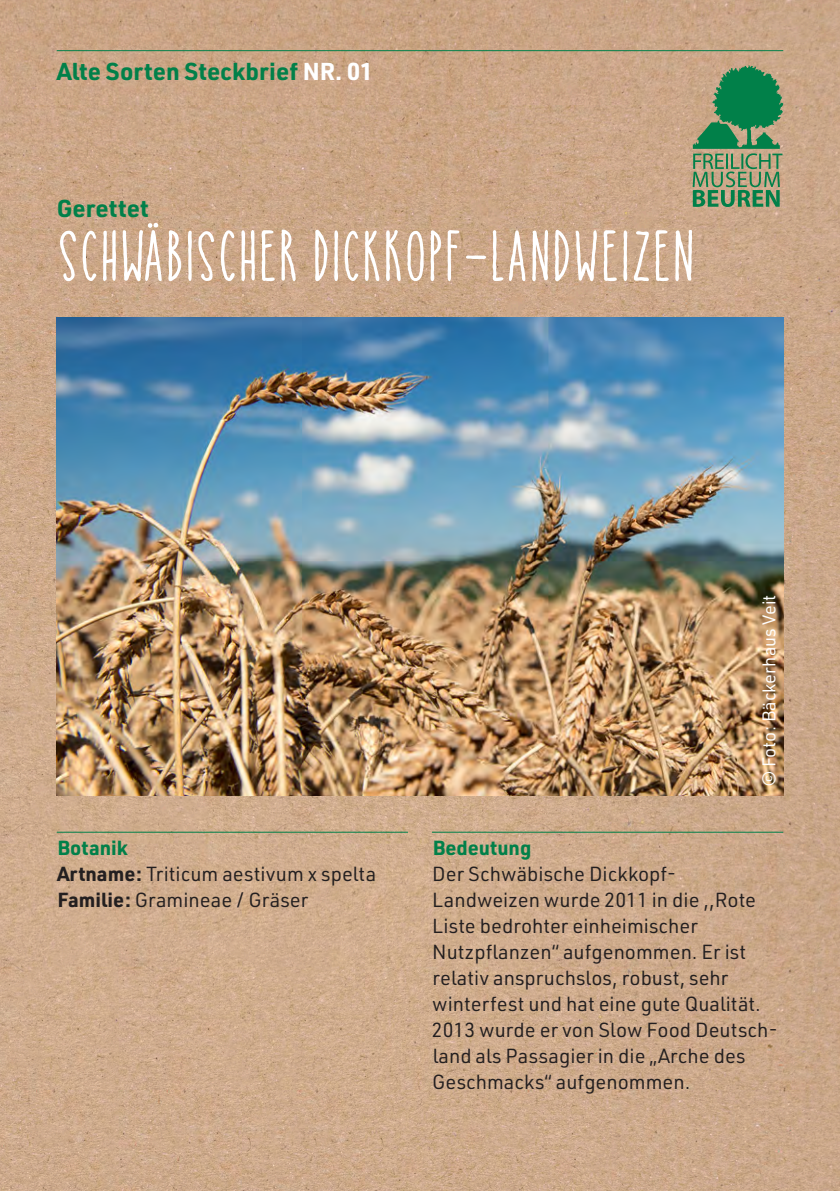
<style>
.page{position:relative;width:840px;height:1191px;background:#fff}
.page>*{position:absolute;margin:0;border:0;box-sizing:border-box;transform-origin:0 0}
.t1{font:700 66px "Catalina Anacapa Sans";color:#fff}
.t2{font:700 24px "URWDIN";letter-spacing:.005em;color:#018049}
.t3{font:20px/26px "URWDIN";color:#231f20}
.t4{font:700 20px "URWDIN";color:#018049}
.t5{font:18px "URWDIN";color:#fff}
.s1{color:#fff}
.s2{font-weight:700}
</style>
<div class="page">
<img style="left:0;top:0;width:839px;height:1191px">
<svg style="left:692px;top:65px;width:90px;height:142px;background:#6a946a"></svg>
<img style="left:57px;top:318px;width:725px;height:477px">
<hr style="left:57px;top:50px;width:725px;height:1px;background:#018049">
<hr style="left:57px;top:831px;width:351px;height:1px;background:#018049">
<hr style="left:432px;top:831px;width:350px;height:1px;background:#018049">
<p class="t2" style="left:57px;top:54px;width:317px">Alte Sorten Steckbrief <span class="s1">NR. 01</span></p>
<p class="t2" style="left:57px;top:192px;width:93px">Gerettet</p>
<p class="t1" style="left:57px;top:216px;width:640px">SCHWÄBISCHER DICKKOPF-LANDWEIZEN</p>
<p class="t5" style="left:756px;top:786px;width:193px;rotate:-90deg">© Foto: Bäckerhaus Veit</p>
<p class="t4" style="left:57px;top:834px;width:72px">Botanik</p>
<p class="t3" style="left:57px;top:860px;width:320px"><span class="s2">Artname:</span> Triticum aestivum x spelta</p>
<p class="t3" style="left:57px;top:886px;width:252px"><span class="s2">Familie:</span> Gramineae / Gräser</p>
<p class="t4" style="left:432px;top:834px;width:100px">Bedeutung</p>
<p class="t3" style="left:432px;top:860px;width:245px">Der Schwäbische Dickkopf-</p>
<p class="t3" style="left:432px;top:886px;width:325px">Landweizen wurde 2011 in die ,,Rote<br>Liste bedrohter einheimischer</p>
<p class="t3" style="left:431px;top:938px;width:347px">Nutzpflanzen“ aufgenommen. Er ist relativ anspruchslos, robust, sehr winterfest und hat eine gute Qualität.<br>2013 wurde er von Slow Food Deutsch&shy;land als Passagier in die „Arche des</p>
<p class="t3" style="left:432px;top:1068px;width:260px">Geschmacks“ aufgenommen.</p>
</div>
